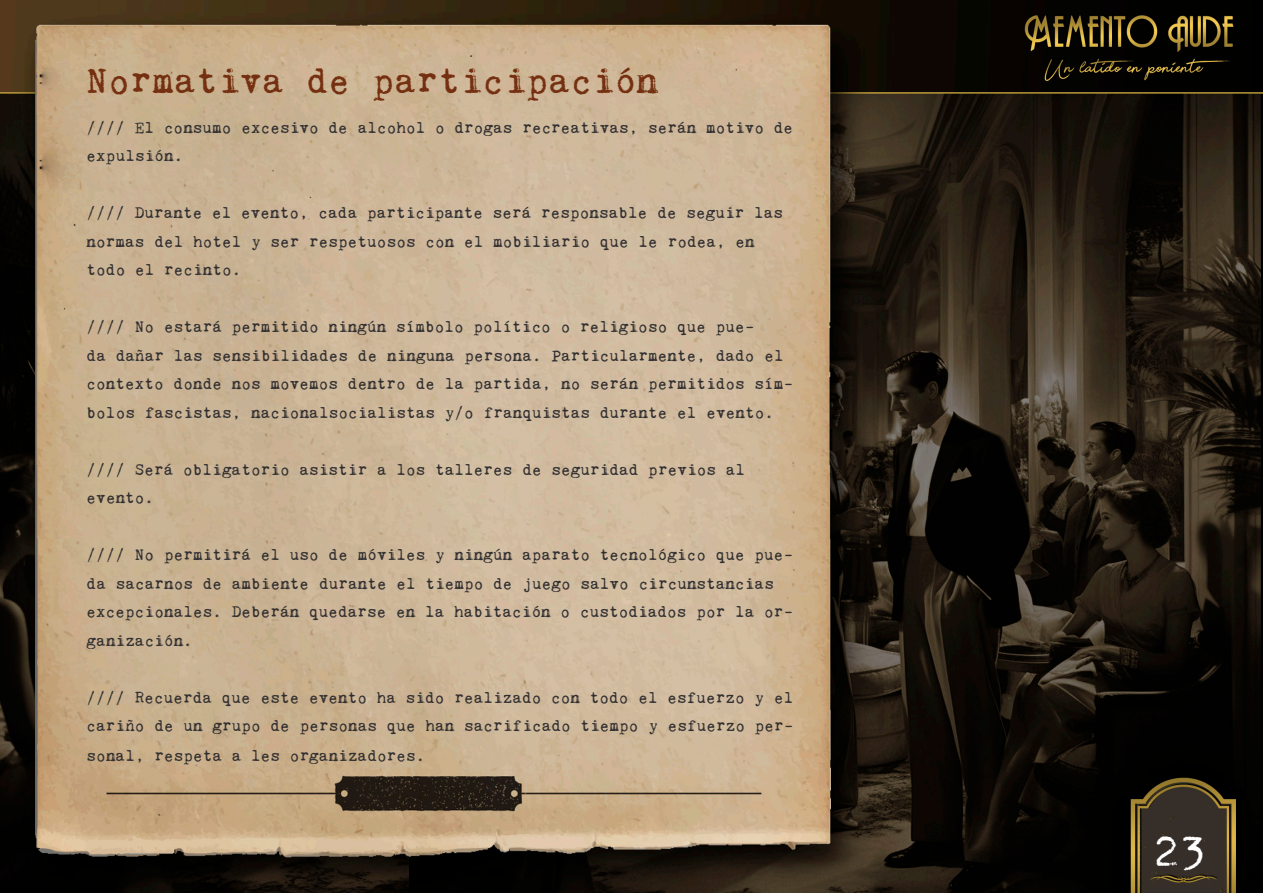
<style>
.page{position:relative;width:1263px;height:893px;background:#fff}
.page>*{position:absolute;margin:0;border:0;box-sizing:border-box;transform-origin:0 0}
.t1{font:45px "Kingthings Trypewriter 2";color:#fff}
.Titulo_Grande{font:37.5px "Kingthings Trypewriter 2";color:#743010}
.t2{font:16.5px/28.5px "Kingthings Trypewriter 2";color:#312f30}
</style>
<div class="page">
<img style="left:0;top:0;width:1263px;height:893px">
<p class="Titulo_Grande" style="left:86px;top:61px;width:574px">Normativa de participación</p>
<p class="t2" style="left:87px;top:113px;width:708px">//// El consumo excesivo de alcohol o drogas recreativas, serán motivo de expulsión.</p>
<p class="t2" style="left:87px;top:199px;width:698px">//// Durante el evento, cada participante será responsable de seguir las normas del hotel y ser respetuosos con el mobiliario que le rodea, en todo el recinto.</p>
<p class="t2" style="left:87px;top:313px;width:708px">//// No estará permitido ningún símbolo político o religioso que pue-<br>da dañar las sensibilidades de ninguna persona. Particularmente, dado el contexto donde nos movemos dentro de la partida, no serán permitidos sím&shy;bolos fascistas, nacionalsocialistas y/o franquistas durante el evento.</p>
<p class="t2" style="left:87px;top:455px;width:660px">//// Será obligatorio asistir a los talleres de seguridad previos al evento.</p>
<p class="t2" style="left:87px;top:541px;width:708px">//// No permitirá el uso de móviles y ningún aparato tecnológico que pue&shy;da sacarnos de ambiente durante el tiempo de juego salvo circunstancias excepcionales. Deberán quedarse en la habitación o custodiados por la or&shy;ganización.</p>
<p class="t2" style="left:87px;top:683px;width:709px;text-align:justify">//// Recuerda que este evento ha sido realizado con todo el esfuerzo y el cariño de un grupo de personas que han sacrificado tiempo y esfuerzo per&shy;sonal, respeta a les organizadores.</p>
<p class="t1" style="left:1154px;top:827px;width:54px">23</p>
</div>
